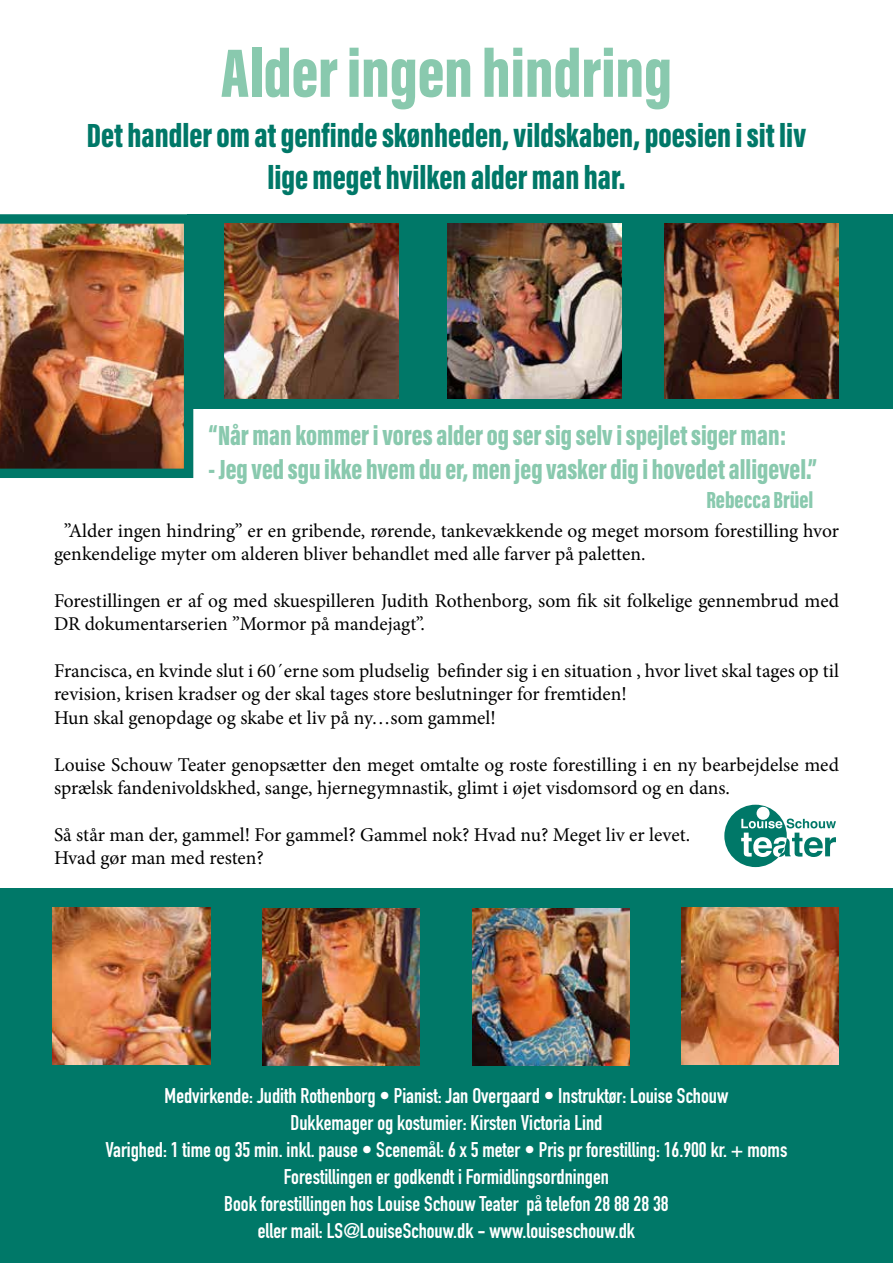
<style>
.page{position:relative;width:893px;height:1263px;background:#fff}
.page>*{position:absolute;margin:0;border:0;box-sizing:border-box;transform-origin:0 0}
.t1{font:900 70.5px "Acumin Pro Extra Cond";color:#89c9ae}
.t2{font:900 34.5px/41.4px "Acumin Pro Extra Cond";color:#007868;text-align:center}
.t3{font:900 28.5px "Acumin Pro Extra Cond";color:#89c9ae}
.t4{font:900 24px "Acumin Pro Extra Cond";color:#89c9ae}
.t5{font:700 21px/27px "DIN Condensed";color:#fff;text-align:center}
.t6{font:19.5px/23.4px "Minion Pro";color:#000}
.s1{font-family:"DIN Engschrift LT Pro";font-weight:400}
</style>
<div class="page">
<div style="left:188px;top:214px;width:705px;height:194px;background:#007868"></div>
<div style="left:0;top:889px;width:893px;height:374px;background:#007868"></div>
<img style="left:224px;top:223px;width:175px;height:175px">
<img style="left:262px;top:909px;width:158px;height:157px">
<img style="left:53px;top:907px;width:157px;height:157px">
<img style="left:447px;top:223px;width:175px;height:175px">
<img style="left:682px;top:907px;width:157px;height:157px">
<img style="left:664px;top:223px;width:175px;height:175px">
<img style="left:472px;top:909px;width:157px;height:157px">
<img style="left:0;top:214px;width:193px;height:264px">
<svg style="left:724px;top:805px;width:112px;height:62px"></svg>
<div style="left:757px;top:807px;width:13px;height:13px;background:#fff;border-radius:50%"></div>
<h1 class="t1" style="left:221px;top:30px;width:453px">Alder ingen hindring</h1>
<h2 class="t2" style="left:87px;top:115px;width:721px">Det handler om at genfinde skønheden, vildskaben, poesien i sit liv lige meget hvilken alder man har.</h2>
<h3 class="t3" style="left:209px;top:418px;width:579px">“Når man kommer i vores alder og ser sig selv i spejlet siger man:</h3>
<h3 class="t3" style="left:209px;top:452px;width:610px">- Jeg ved sgu ikke hvem du er, men jeg vasker dig i hovedet alligevel.”</h3>
<p class="t4" style="left:706px;top:485px;width:109px">Rebecca Brüel</p>
<p class="t6" style="left:54px;top:519px;width:786px;text-indent:10px">”Alder ingen hindring” er en gribende, rørende, tankevækkende og meget morsom forestilling hvor genkendelige myter om alderen bliver behandlet med alle farver på paletten.</p>
<p class="t6" style="left:54px;top:589px;width:787px">Forestillingen er af og med skuespilleren Judith Rothenborg, som fik sit folkelige gennembrud med<br>DR dokumentarserien ”Mormor på mandejagt”.</p>
<p class="t6" style="left:54px;top:659px;width:787px">Francisca, en kvinde slut i 60´erne som pludselig befinder sig i en situation , hvor livet skal tages op til revision, krisen kradser og der skal tages store beslutninger for fremtiden!<br>Hun skal genopdage og skabe et liv på ny…som gammel!</p>
<p class="t6" style="left:54px;top:753px;width:786px">Louise Schouw Teater genopsætter den meget omtalte og roste forestilling i en ny bearbejdelse med sprælsk fandenivoldskhed, sange, hjernegymnastik, glimt i øjet visdomsord og en dans.</p>
<p class="t6" style="left:54px;top:823px;width:638px">Så står man der, gammel! For gammel? Gammel nok? Hvad nu? Meget liv er levet.<br>Hvad gør man med resten?</p>
<p class="t5" style="left:105px;top:1082px;width:683px">Medvirkende: Judith Rothenborg <span class="s1">•</span> Pianist: Jan Overgaard <span class="s1">•</span> Instruktør: Louise Schouw<br>Dukkemager og kostumier: Kirsten Victoria Lind<br>Varighed: 1 time og 35 min. inkl. pause <span class="s1">•</span> Scenemål: 6 x 5 meter <span class="s1">•</span> Pris pr forestilling: 16.900 kr. + moms Forestillingen er godkendt i Formidlingsordningen<br>Book forestillingen hos Louise Schouw Teater på telefon 28 88 28 38<br>eller mail: LS@LouiseSchouw.dk - www.louiseschouw.dk</p>
</div>
